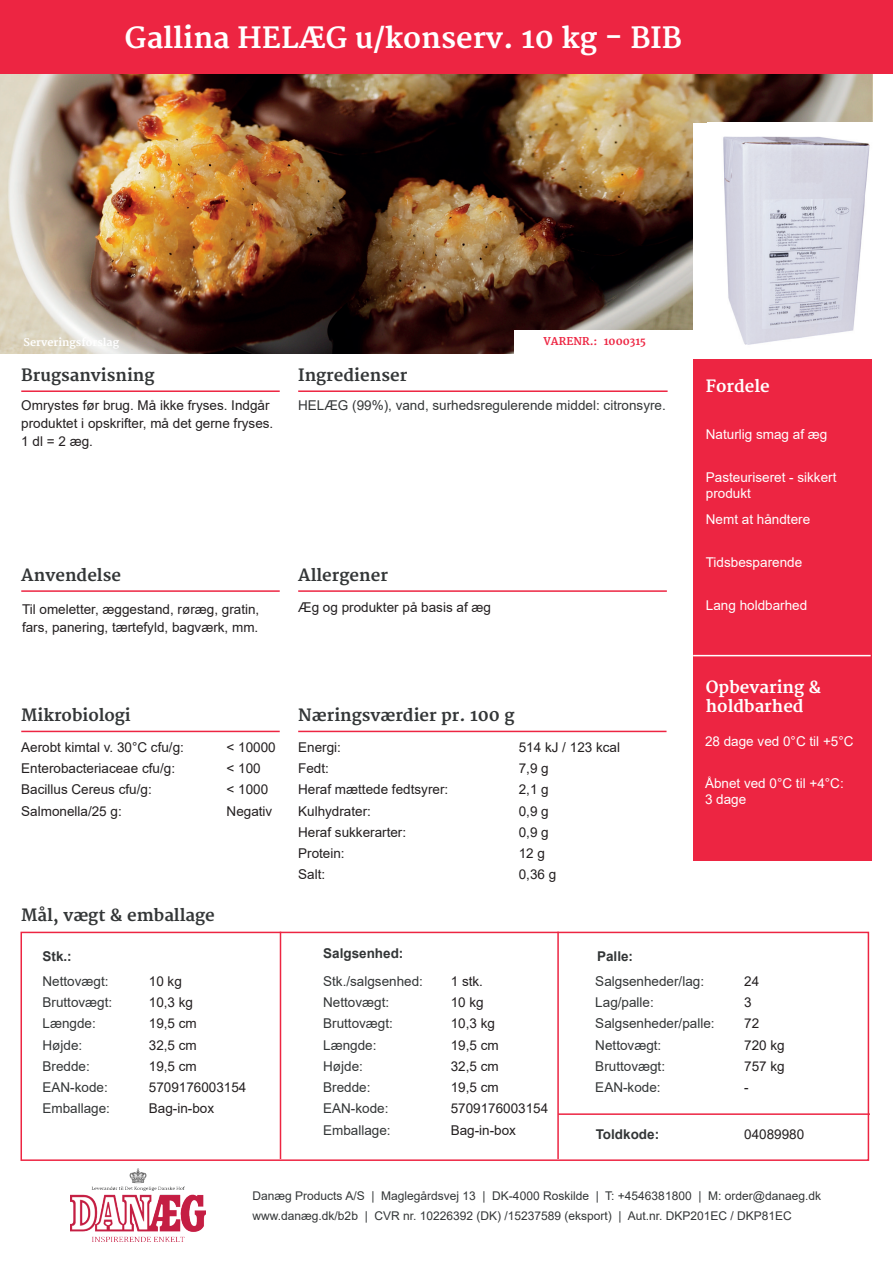
<style>
.page{position:relative;width:893px;height:1263px;background:#fff}
.page>*{position:absolute;margin:0;border:0;box-sizing:border-box;transform-origin:0 0}
.t1{font:700 28.5px "Merriweather";color:#fff}
.t2{font:700 16.5px "Merriweather";color:#333637}
.t3{font:700 16.5px/19.5px "Merriweather";color:#fff}
.t4{font:13.5px/21.3px "Arial";color:#231f20}
.t5{font:13.5px/21.3px "Arial";color:#333637}
.t6{font:13.5px/16.2px "Arial";color:#fff}
.t7{font:700 13.5px "Arial";color:#333637}
.t8{font:12px/19.5px "Arial";color:#333637}
.t9{font:700 10.5px "Merriweather";color:#fff}
.t10{font:700 10.5px "Merriweather";color:#ed2542}
</style>
<div class="page">
<img style="left:0;top:73px;width:872px;height:280px">
<div style="left:693px;top:123px;width:200px;height:238px;background:#fff"></div>
<img style="left:723px;top:136px;width:149px;height:225px">
<div style="left:21px;top:932px;width:848px;height:229px;border:2px solid #ed2542"></div>
<img style="left:71px;top:1168px;width:134px;height:73px">
<hr style="left:280px;top:932px;width:1px;height:227px;background:#ed2542">
<hr style="left:557px;top:932px;width:2px;height:227px;background:#ed2542">
<hr style="left:558px;top:1113px;width:312px;height:2px;background:#ed2542">
<hr style="left:21px;top:390px;width:259px;height:2px;background:#ed2542">
<hr style="left:21px;top:590px;width:259px;height:2px;background:#ed2542">
<hr style="left:21px;top:731px;width:259px;height:1px;background:#ed2542">
<hr style="left:298px;top:390px;width:370px;height:2px;background:#ed2542">
<hr style="left:298px;top:731px;width:368px;height:1px;background:#ed2542">
<hr style="left:298px;top:590px;width:369px;height:2px;background:#ed2542">
<div style="left:514px;top:330px;width:179px;height:23px;background:#fff"></div>
<div style="left:693px;top:359px;width:178px;height:502px;background:#ed2542"></div>
<hr style="left:693px;top:655px;width:178px;height:1px;background:#fff">
<div style="left:0;top:0;width:893px;height:73px;background:#ed2542"></div>
<h1 class="t1" style="left:125px;top:21px;width:558px">Gallina HELÆG u/konserv. 10 kg - BIB</h1>
<p class="t9" style="left:24px;top:336px;width:97px">Serveringsforslag</p>
<p class="t2" style="left:21px;top:365px;width:135px">Brugsanvisning</p>
<p class="t2" style="left:298px;top:365px;width:111px">Ingredienser</p>
<p class="t10" style="left:543px;top:335px;width:56px">VARENR.:</p>
<p class="t10" style="left:604px;top:335px;width:44px">1000315</p>
<p class="t4" style="left:21px;top:396px;width:254px;line-height:18px">Omrystes før brug. Må ikke fryses. Indgår produktet i opskrifter, må det gerne fryses.<br>1 dl = 2 æg.</p>
<p class="t5" style="left:298px;top:395px;width:369px">HELÆG (99%), vand, surhedsregulerende middel: citronsyre.</p>
<p class="t2" style="left:21px;top:565px;width:101px">Anvendelse</p>
<p class="t2" style="left:298px;top:565px;width:91px">Allergener</p>
<p class="t4" style="left:22px;top:599px;width:239px">Til omeletter, æggestand, røræg, gratin,</p>
<p class="t4" style="left:298px;top:596px;width:194px">Æg og produkter på basis af æg</p>
<p class="t4" style="left:22px;top:617px;width:238px">fars, panering, tærtefyld, bagværk, mm.</p>
<p class="t2" style="left:21px;top:705px;width:111px">Mikrobiologi</p>
<p class="t4" style="left:21px;top:736px;width:164px">Aerobt kimtal v. 30°C cfu/g:</p>
<p class="t4" style="left:21px;top:758px;width:155px">Enterobacteriaceae cfu/g:<br>Bacillus Cereus cfu/g:</p>
<p class="t4" style="left:21px;top:800px;width:102px">Salmonella/25 g:</p>
<p class="t2" style="left:21px;top:905px;width:195px">Mål, vægt &amp; emballage</p>
<p class="t4" style="left:227px;top:736px;width:51px">&lt; 10000</p>
<p class="t2" style="left:298px;top:705px;width:218px">Næringsværdier pr. 100 g</p>
<p class="t4" style="left:298px;top:736px;width:44px">Energi:</p>
<p class="t4" style="left:519px;top:736px;width:103px">514 kJ / 123 kcal</p>
<p class="t4" style="left:227px;top:758px;width:47px">&lt; 100<br>&lt; 1000<br>Negativ</p>
<p class="t4" style="left:298px;top:758px;width:152px">Fedt:<br>Heraf mættede fedtsyrer:<br>Kulhydrater:<br>Heraf sukkerarter:<br>Protein:<br>Salt:</p>
<p class="t4" style="left:519px;top:758px;width:39px">7,9 g<br>2,1 g<br>0,9 g<br>0,9 g<br>12 g<br>0,36 g</p>
<p class="t7" style="left:43px;top:946px;width:31px">Stk.:</p>
<p class="t7" style="left:323px;top:944px;width:82px">Salgsenhed:</p>
<p class="t7" style="left:597px;top:946px;width:38px">Palle:</p>
<p class="t3" style="left:706px;top:377px;width:66px">Fordele</p>
<p class="t6" style="left:706px;top:426px;width:123px">Naturlig smag af æg</p>
<p class="t6" style="left:706px;top:469px;width:132px">Pasteuriseret - sikkert produkt</p>
<p class="t6" style="left:706px;top:511px;width:106px">Nemt at håndtere</p>
<p class="t6" style="left:706px;top:554px;width:98px">Tidsbesparende</p>
<p class="t6" style="left:706px;top:596px;width:103px">Lang holdbarhed</p>
<p class="t3" style="left:706px;top:678px;width:117px">Opbevaring &amp; holdbarhed</p>
<p class="t6" style="left:705px;top:732px;width:150px">28 dage ved 0°C til +5°C</p>
<p class="t6" style="left:705px;top:775px;width:140px">Åbnet ved 0°C til +4°C:<br>3 dage</p>
<p class="t5" style="left:43px;top:970px;width:68px">Nettovægt:</p>
<p class="t5" style="left:43px;top:991px;width:71px">Bruttovægt:<br>Længde:<br>Højde:<br>Bredde:</p>
<p class="t5" style="left:43px;top:1098px;width:69px">Emballage:</p>
<p class="t5" style="left:43px;top:1077px;width:67px">EAN-kode:</p>
<p class="t4" style="left:149px;top:970px;width:46px">10 kg<br>10,3 kg</p>
<p class="t4" style="left:149px;top:1013px;width:50px">19,5 cm</p>
<p class="t4" style="left:149px;top:1034px;width:50px">32,5 cm</p>
<p class="t4" style="left:149px;top:1055px;width:50px">19,5 cm</p>
<p class="t4" style="left:149px;top:1077px;width:99px">5709176003154<br>Bag-in-box</p>
<p class="t5" style="left:323px;top:970px;width:101px">Stk./salgsenhed:</p>
<p class="t5" style="left:323px;top:991px;width:68px">Nettovægt:</p>
<p class="t5" style="left:323px;top:1013px;width:71px">Bruttovægt:</p>
<p class="t5" style="left:323px;top:1034px;width:55px">Længde:</p>
<p class="t5" style="left:323px;top:1055px;width:41px">Højde:</p>
<p class="t5" style="left:323px;top:1077px;width:49px">Bredde:</p>
<p class="t5" style="left:323px;top:1098px;width:67px">EAN-kode:</p>
<p class="t5" style="left:323px;top:1119px;width:69px">Emballage:</p>
<p class="t4" style="left:451px;top:970px;width:99px">1 stk.<br>10 kg<br>10,3 kg<br>19,5 cm<br>32,5 cm<br>19,5 cm<br>5709176003154<br>Bag-in-box</p>
<p class="t5" style="left:595px;top:970px;width:121px">Salgsenheder/lag:<br>Lag/palle:<br>Salgsenheder/palle:<br>Nettovægt:<br>Bruttovægt:<br>EAN-kode:</p>
<p class="t4" style="left:744px;top:970px;width:42px">24<br>3<br>72<br>720 kg</p>
<p class="t4" style="left:744px;top:1055px;width:42px">757 kg</p>
<p class="t4" style="left:744px;top:1077px;width:6px">-</p>
<p class="t7" style="left:596px;top:1124px;width:65px">Toldkode:</p>
<p class="t4" style="left:744px;top:1123px;width:62px">04089980</p>
<p class="t8" style="left:253px;top:1186px;width:570px">Danæg Products A/S | Maglegårdsvej 13 | DK-4000 Roskilde | T: +4546381800 | M: order@danaeg.dk www.danæg.dk/b2b | CVR nr. 10226392 (DK) /15237589 (eksport) | Aut.nr. DKP201EC / DKP81EC</p>
</div>
